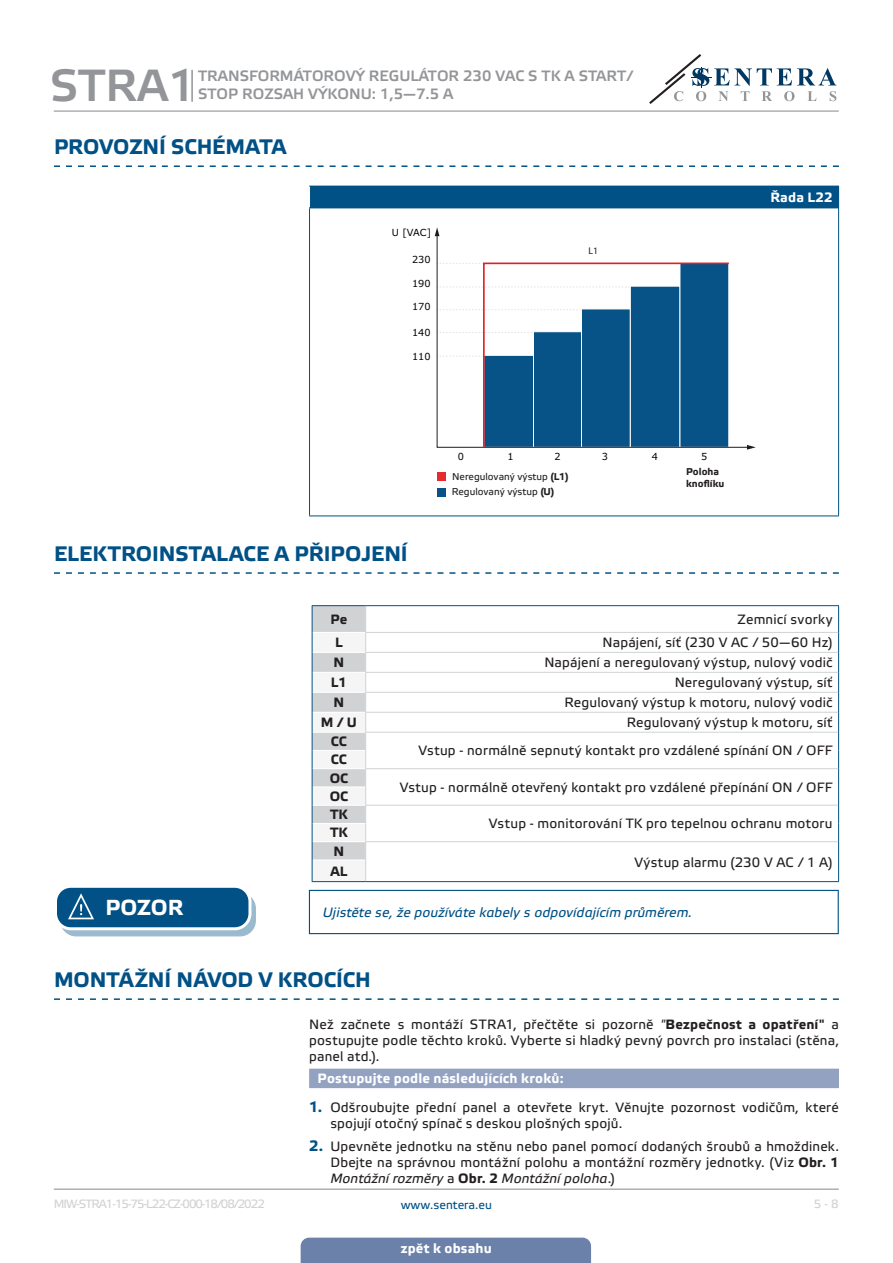
<style>
.page{position:relative;width:893px;height:1263px;background:#fff}
.page>*{position:absolute;margin:0;border:0;box-sizing:border-box;transform-origin:0 0}
.t1{font:45px "Etelka Medium Pro";color:#939598}
.t2{font:700 21.75px "Etelka Text Pro";letter-spacing:-.005em;color:#fff}
.t3{font:700 21px "Etelka Text Pro";color:#015186}
.t4{font:15px/18px "Etelka Medium Pro";color:#939598}
.body{font:13.5px/16.2px "Etelka Text Pro";letter-spacing:.015em;color:#231f20;text-align:justify}
.table_text{font:13.5px "Etelka Text Pro";letter-spacing:.015em;color:#231f20}
.attention{font:italic 13.5px "Etelka Text Pro";letter-spacing:.01em;color:#015186}
.Number-roman{font:700 13.5px "Etelka Text Pro";letter-spacing:.015em;color:#fff}
.Body_text{font:700 13.5px "Etelka Text Pro";color:#231f20}
.Table_main_heading{font:700 13.5px "Etelka Text Pro";letter-spacing:.01em;color:#fff}
.t5{font:12px "Etelka Text Pro";letter-spacing:-.08em;color:#d1d2d4}
.t6{font:12px "Etelka Text Pro";color:#015186}
.diagram_text{font:9.9px "Etelka Text Pro";color:#231f20}
.t7{font:700 9.9px/11.9px "Etelka Text Pro";color:#231f20}
.t8{font:9.75px "Verdana";color:#040503}
.t9{font:9.75px "Myriad Pro";color:#211d1e}
.s1{font-weight:700}
.s2{font-style:italic}
.s3{font-weight:700;font-size:15px;color:#015186}
</style>
<div class="page">
<hr style="left:54px;top:111px;width:785px;height:1px;background:#939598">
<hr style="left:54px;top:1188px;width:785px;height:2px;background:#939598">
<svg style="left:649px;top:54px;width:187px;height:50px"></svg>
<div style="left:301px;top:1237px;width:290px;height:26px;background:#6c81aa"></div>
<hr style="left:191px;top:70px;width:2px;height:32px;background:#939598">
<svg style="left:54px;top:165px;width:785px;height:2px"></svg>
<svg style="left:54px;top:572px;width:785px;height:2px"></svg>
<div style="left:309px;top:186px;width:530px;height:22px;background:#015186"></div>
<hr style="left:309px;top:208px;width:1px;height:307px;background:#015186">
<hr style="left:838px;top:208px;width:1px;height:307px;background:#015186">
<hr style="left:309px;top:515px;width:530px;height:1px;background:#015186">
<svg style="left:309px;top:186px;width:1px;height:21px"></svg>
<svg style="left:437px;top:234px;width:310px;height:214px"></svg>
<svg style="left:747px;top:445px;width:9px;height:5px"></svg>
<svg style="left:435px;top:227px;width:4px;height:9px"></svg>
<svg style="left:482px;top:262px;width:248px;height:186px"></svg>
<div style="left:437px;top:488px;width:9px;height:8px;background:#075286"></div>
<div style="left:437px;top:472px;width:9px;height:9px;background:#e52b30"></div>
<svg style="left:366px;top:606px;width:472px;height:254px"></svg>
<svg style="left:366px;top:633px;width:472px;height:99px"></svg>
<hr style="left:365px;top:632px;width:473px;height:1px;background:#d1d2d4">
<hr style="left:365px;top:652px;width:473px;height:1px;background:#d1d2d4">
<hr style="left:365px;top:672px;width:473px;height:1px;background:#d1d2d4">
<hr style="left:365px;top:692px;width:473px;height:1px;background:#d1d2d4">
<hr style="left:365px;top:712px;width:473px;height:1px;background:#d1d2d4">
<hr style="left:365px;top:732px;width:473px;height:1px;background:#d1d2d4">
<hr style="left:365px;top:768px;width:473px;height:1px;background:#d1d2d4">
<hr style="left:365px;top:805px;width:473px;height:1px;background:#d1d2d4">
<hr style="left:365px;top:841px;width:473px;height:1px;background:#d1d2d4">
<hr style="left:366px;top:881px;width:473px;height:1px;background:#015186">
<hr style="left:312px;top:605px;width:54px;height:1px;background:#015186">
<hr style="left:366px;top:605px;width:473px;height:1px;background:#015186">
<svg style="left:838px;top:606px;width:1px;height:275px"></svg>
<svg style="left:312px;top:606px;width:54px;height:275px"></svg>
<hr style="left:312px;top:881px;width:54px;height:1px;background:#015186">
<svg style="left:61px;top:893px;width:194px;height:43px"></svg>
<div style="left:60px;top:893px;width:196px;height:43px;border:1px solid #015186;border-radius:15px"></div>
<div style="left:56px;top:886px;width:194px;height:43px;background:#015186;border-radius:15px"></div>
<div style="left:54px;top:885px;width:197px;height:45px;border:3px solid #fff;border-radius:15px"></div>
<svg style="left:67px;top:893px;width:38px;height:36px"></svg>
<div style="left:309px;top:890px;width:530px;height:44px;border:1px solid #015186"></div>
<svg style="left:54px;top:998px;width:785px;height:2px"></svg>
<div style="left:309px;top:1069px;width:530px;height:19px;background:#94a2c2"></div>
<h1 class="t1" style="left:50px;top:61px;width:148px">STRA1</h1>
<p class="t4" style="left:198px;top:67px;width:436px">TRANSFORMÁTOROVÝ REGULÁTOR 230 VAC S TK A START/<br>STOP ROZSAH VÝKONU: 1,5—7.5 A</p>
<p class="t3" style="left:54px;top:135px;width:234px">PROVOZNÍ SCHÉMATA</p>
<p class="t8" style="left:392px;top:225px;width:41px">U [VAC]</p>
<p class="t8" style="left:412px;top:253px;width:20px">230</p>
<p class="t8" style="left:412px;top:277px;width:20px">190</p>
<p class="t8" style="left:412px;top:299px;width:20px">170</p>
<p class="t8" style="left:412px;top:326px;width:20px">140</p>
<p class="t8" style="left:412px;top:349px;width:20px">110</p>
<p class="t9" style="left:589px;top:244px;width:11px">L1</p>
<p class="t3" style="left:54px;top:542px;width:355px">ELEKTROINSTALACE A PŘIPOJENÍ</p>
<p class="t8" style="left:458px;top:450px;width:8px">0</p>
<p class="t8" style="left:507px;top:450px;width:8px">1</p>
<p class="t8" style="left:555px;top:450px;width:8px">2</p>
<p class="t8" style="left:602px;top:450px;width:8px">3</p>
<p class="t8" style="left:652px;top:450px;width:8px">4</p>
<p class="t8" style="left:701px;top:450px;width:8px">5</p>
<p class="diagram_text" style="left:452px;top:471px;width:118px">Neregulovaný výstup <span class="s1">(L1)</span></p>
<p class="diagram_text" style="left:452px;top:487px;width:104px">Regulovaný výstup <span class="s1">(U)</span></p>
<p class="t7" style="left:686px;top:466px;width:40px">Poloha knoflíku</p>
<p class="Table_main_heading" style="left:770px;top:190px;width:64px">Řada L22</p>
<p class="Body_text" style="left:331px;top:612px;width:18px">Pe</p>
<p class="table_text" style="left:738px;top:612px;width:97px">Zemnicí svorky</p>
<p class="Body_text" style="left:335px;top:635px;width:9px">L</p>
<p class="table_text" style="left:602px;top:635px;width:232px">Napájení, síť (230 V AC / 50—60 Hz)</p>
<p class="Body_text" style="left:334px;top:655px;width:12px">N</p>
<p class="table_text" style="left:544px;top:655px;width:290px">Napájení a neregulovaný výstup, nulový vodič</p>
<p class="Body_text" style="left:331px;top:675px;width:17px">L1</p>
<p class="table_text" style="left:675px;top:675px;width:159px">Neregulovaný výstup, síť</p>
<p class="Body_text" style="left:334px;top:695px;width:12px">N</p>
<p class="table_text" style="left:564px;top:695px;width:270px">Regulovaný výstup k motoru, nulový vodič</p>
<p class="Body_text" style="left:321px;top:715px;width:38px">M / U</p>
<p class="table_text" style="left:627px;top:715px;width:207px">Regulovaný výstup k motoru, síť</p>
<p class="Body_text" style="left:331px;top:734px;width:17px">CC</p>
<p class="table_text" style="left:419px;top:743px;width:416px">Vstup - normálně sepnutý kontakt pro vzdálené spínání ON / OFF</p>
<p class="Body_text" style="left:331px;top:752px;width:17px">CC</p>
<p class="Body_text" style="left:330px;top:770px;width:20px">OC</p>
<p class="table_text" style="left:400px;top:780px;width:434px">Vstup - normálně otevřený kontakt pro vzdálené přepínání ON / OFF</p>
<p class="Body_text" style="left:330px;top:789px;width:20px">OC</p>
<p class="Body_text" style="left:330px;top:807px;width:19px">TK</p>
<p class="table_text" style="left:489px;top:816px;width:345px">Vstup - monitorování TK pro tepelnou ochranu motoru</p>
<p class="Body_text" style="left:330px;top:825px;width:19px">TK</p>
<p class="Body_text" style="left:334px;top:843px;width:12px">N</p>
<p class="table_text" style="left:634px;top:855px;width:200px">Výstup alarmu (230 V AC / 1 A)</p>
<p class="Body_text" style="left:330px;top:863px;width:18px">AL</p>
<p class="t2" style="left:105px;top:895px;width:79px">POZOR</p>
<p class="attention" style="left:323px;top:905px;width:371px">Ujistěte se, že používáte kabely s odpovídajícím průměrem.</p>
<p class="t3" style="left:54px;top:968px;width:318px">MONTÁŽNÍ NÁVOD V KROCÍCH</p>
<p class="body" style="left:309px;top:1017px;width:531px">Než začnete s montáží STRA1, přečtěte si pozorně <span class="s2">"</span><span class="s1">Bezpečnost a opatření"</span> a postupujte podle těchto kroků. Vyberte si hladký pevný povrch pro instalaci (stěna, panel atd.).</p>
<p class="Number-roman" style="left:318px;top:1071px;width:248px">Postupujte podle následujících kroků:</p>
<p class="body" style="left:330px;top:1100px;width:510px;text-indent:-21px"><span class="s3">1.</span> Odšroubujte přední panel a otevřete kryt. Věnujte pozornost vodičům, které spojují otočný spínač s deskou plošných spojů.</p>
<p class="body" style="left:330px;top:1139px;width:510px;text-indent:-21px"><span class="s3">2.</span> Upevněte jednotku na stěnu nebo panel pomocí dodaných šroubů a hmoždinek.<br>Dbejte na správnou montážní polohu a montážní rozměry jednotky. (Viz <span class="s1">Obr. 1<br></span><span class="s2">Montážní rozměry</span> a <span class="s1">Obr. 2</span> <span class="s2">Montážní poloha</span>.)</p>
<p class="t5" style="left:54px;top:1197px;width:213px">MIW-STRA1-15-75-L22-CZ-000 - 18 / 08 / 2022</p>
<p class="t6" style="left:401px;top:1198px;width:93px">www.sentera.eu</p>
<p class="t5" style="left:814px;top:1197px;width:27px">5 - 8</p>
<p class="Number-roman" style="left:401px;top:1240px;width:93px">zpět k obsahu</p>
</div>
